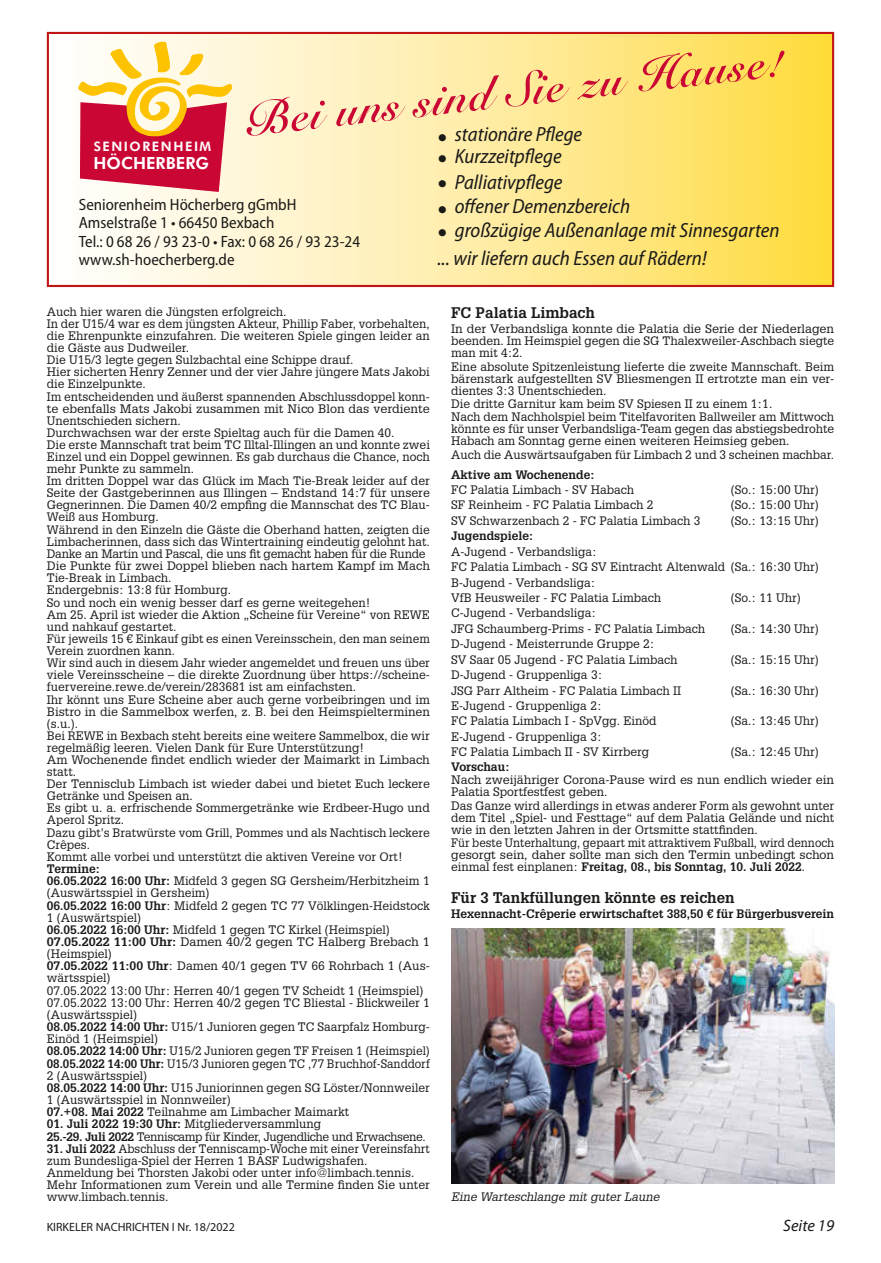
<style>
.page{position:relative;width:881px;height:1263px;background:#fff}
.page>*{position:absolute;margin:0;border:0;box-sizing:border-box;transform-origin:0 0}
.t1{font:700 48.45px "Kmsmdb Roundhand BT";color:#ca0634}
.t2{font:italic semi-condensed 34.95px "Cxcfqp Myriad Pro";color:#1a1a18}
.t3{font:italic semi-condensed 20.55px/23.9px "Cxcfqp Myriad Pro";color:#1a1a18}
.t4{font:800 16.8px "Qywssh Futura BT";color:#fff}
.t5{font:italic 16.5px "Myriad Pro";color:#1a1a18}
.t6{font:semi-condensed 16.35px/18.5px "Rqyssy Myriad Pro";color:#1a1a18}
.t7{font:700 15px "Glypha LT";color:#1a1a18}
.t8{font:800 13.05px "Qywssh Futura BT";letter-spacing:.12em;color:#fff}
.t9{font:12px/12.1px "Glypha LT";color:#1a1a18}
.t10{font:12px/12px "Glypha LT";color:#1a1a18;text-align:justify;scale:1.04 1}
.t11{font:12px/12px "Glypha LT";color:#1a1a18;text-align:justify;scale:.96 1}
.t12{font:12px/12.3px "Glypha LT";letter-spacing:-.03em;color:#1a1a18}
.t13{font:700 12px "Glypha LT";color:#1a1a18}
.t14{font:12px "Myriad Pro";color:#1a1a18}
.t15{font:italic 12px "Glypha LT";color:#1a1a18}
.s1{font-size:34.95px}
.s2{font-weight:700}
</style>
<div class="page">
<img style="left:451px;top:928px;width:382px;height:256px">
<svg style="left:101px;top:35px;width:729px;height:249px;background:#ffeb9a"></svg>
<div style="left:47px;top:32px;width:786px;height:255px;border:2px solid #c11515"></div>
<svg style="left:78px;top:42px;width:154px;height:150px;background:#e78877"></svg>
<h1 class="t1" style="left:253px;top:87px;width:543px;rotate:-6deg">Bei uns sind Sie zu Hause!</h1>
<h3 class="t3" style="left:454px;top:123px;width:129px">stationäre Pflege</h3>
<h2 class="t2" style="left:437px;top:117px;width:11px">•</h2>
<h3 class="t3" style="left:437px;top:145px;width:126px"><span class="s1">•</span> Kurzzeitpflege</h3>
<h3 class="t3" style="left:454px;top:170px;width:177px;text-indent:-17px"><span class="s1">•</span> Palliativpflege<br>offener Demenzbereich</h3>
<p class="t8" style="left:94px;top:139px;width:119px">SENIORENHEIM</p>
<h3 class="t4" style="left:94px;top:153px;width:117px">HÖCHERBERG</h3>
<h3 class="t6" style="left:79px;top:195px;width:283px">Seniorenheim Höcherberg gGmbH<br>Amselstraße 1 • 66450 Bexbach<br>Tel.: 0 68 26 / 93 23-0 • Fax: 0 68 26 / 93 23-24 www.sh-hoecherberg.de</h3>
<h2 class="t2" style="left:437px;top:189px;width:11px">•</h2>
<h3 class="t3" style="left:454px;top:218px;width:326px">großzügige Außenanlage mit Sinnesgarten</h3>
<h2 class="t2" style="left:437px;top:212px;width:11px">•</h2>
<h3 class="t3" style="left:437px;top:247px;width:271px">... wir liefern auch Essen auf Rädern!</h3>
<p class="t9" style="left:47px;top:305px;width:384px">Auch hier waren die Jüngsten erfolgreich.<br>In der U15/4 war es dem jüngsten Akteur, Phillip Faber, vorbehalten, die Ehrenpunkte einzufahren. Die weiteren Spiele gingen leider an die Gäste aus Dudweiler.<br>Die U15/3 legte gegen Sulzbachtal eine Schippe drauf.<br>Hier sicherten Henry Zenner und der vier Jahre jüngere Mats Jakobi die Einzelpunkte.<br>Im entscheidenden und äußerst spannenden Abschlussdoppel konn&shy;te ebenfalls Mats Jakobi zusammen mit Nico Blon das verdiente Unentschieden sichern.<br>Durchwachsen war der erste Spieltag auch für die Damen 40.<br>Die erste Mannschaft trat beim TC Illtal-Illingen an und konnte zwei Einzel und ein Doppel gewinnen. Es gab durchaus die Chance, noch mehr Punkte zu sammeln.<br>Im dritten Doppel war das Glück im Mach Tie-Break leider auf der Seite der Gastgeberinnen aus Illingen – Endstand 14:7 für unsere Gegnerinnen. Die Damen 40/2 empfing die Mannschat des TC Blau-Weiß aus Homburg.<br>Während in den Einzeln die Gäste die Oberhand hatten, zeigten die Limbacherinnen, dass sich das Wintertraining eindeutig gelohnt hat.<br>Danke an Martin und Pascal, die uns fit gemacht haben für die Runde Die Punkte für zwei Doppel blieben nach hartem Kampf im Mach Tie-Break in Limbach.<br>Endergebnis: 13:8 für Homburg.<br>So und noch ein wenig besser darf es gerne weitegehen!<br>Am 25. April ist wieder die Aktion „Scheine für Vereine“ von REWE und nahkauf gestartet.<br>Für jeweils 15 € Einkauf gibt es einen Vereinsschein, den man seinem Verein zuordnen kann.<br>Wir sind auch in diesem Jahr wieder angemeldet und freuen uns über viele Vereinsscheine – die direkte Zuordnung über https://scheine&shy;fuervereine. rewe. de/verein/283681 ist am einfachsten.<br>Ihr könnt uns Eure Scheine aber auch gerne vorbeibringen und im Bistro in die Sammelbox werfen, z. B. bei den Heimspielterminen (s.u.).<br>Bei REWE in Bexbach steht bereits eine weitere Sammelbox, die wir regelmäßig leeren. Vielen Dank für Eure Unterstützung!<br>Am Wochenende findet endlich wieder der Maimarkt in Limbach statt.<br>Der Tennisclub Limbach ist wieder dabei und bietet Euch leckere Getränke und Speisen an.<br>Es gibt u. a. erfrischende Sommergetränke wie Erdbeer-Hugo und Aperol Spritz.<br>Dazu gibt’s Bratwürste vom Grill, Pommes und als Nachtisch leckere Crêpes.<br>Kommt alle vorbei und unterstützt die aktiven Vereine vor Ort!</p>
<p class="t9" style="left:47px;top:863px;width:384px"><span class="s2">Termine:<br>06.05.2022 16:00 Uhr:</span> Midfeld 3 gegen SG Gersheim/Herbitzheim 1 (Auswärtsspiel in Gersheim)<br><span class="s2">06.05.2022 16:00 Uhr</span>: Midfeld 2 gegen TC 77 Völklingen-Heidstock 1 (Auswärtspiel)<br><span class="s2">06.05.2022 16:00 Uhr:</span> Midfeld 1 gegen TC Kirkel (Heimspiel)<br><span class="s2">07.05.2022 11:00 Uhr:</span> Damen 40/2 gegen TC Halberg Brebach 1 (Heimspiel)<br><span class="s2">07.05.2022 11:00 Uhr</span>: Damen 40/1 gegen TV 66 Rohrbach 1 (Aus&shy;wärtsspiel)</p>
<p class="t9" style="left:47px;top:984px;width:378px">07. 05. 2022 13:00 Uhr: Herren 40/1 gegen TV Scheidt 1 (Heimspiel)</p>
<p class="t9" style="left:47px;top:996px;width:384px">07. 05. 2022 13:00 Uhr: Herren 40/2 gegen TC Bliestal - Blickweiler 1 (Auswärtsspiel)<br><span class="s2">08.05.2022 14:00 Uhr:</span> U15/1 Junioren gegen TC Saarpfalz Homburg-Einöd 1 (Heimspiel)<br><span class="s2">08.05.2022 14:00 Uhr:</span> U15/2 Junioren gegen TF Freisen 1 (Heimspiel)<br><span class="s2">08.05.2022 14:00 Uhr:</span> U15/3 Junioren gegen TC ‚77 Bruchhof-Sanddorf 2 (Auswärtsspiel)<br><span class="s2">08.05.2022 14:00 Uhr:</span> U15 Juniorinnen gegen SG Löster/Nonnweiler 1 (Auswärtsspiel in Nonnweiler)<br><span class="s2">07.+08. Mai 2022</span> Teilnahme am Limbacher Maimarkt</p>
<p class="t12" style="left:47px;top:1118px;width:378px"><span class="s2">01. Juli 2022 19:30 Uhr:</span> Mitgliederversammlung<br><span class="s2">25.-29. Juli 2022</span> Tenniscamp für Kinder, Jugendliche und Erwachsene.</p>
<p class="t9" style="left:47px;top:1142px;width:384px"><span class="s2">31. Juli 2022</span> Abschluss der Tenniscamp-Woche mit einer Vereinsfahrt zum Bundesliga-Spiel der Herren 1 BASF Ludwigshafen.<br>Anmeldung bei Thorsten Jakobi oder unter info@limbach. tennis.<br>Mehr Informationen zum Verein und alle Termine finden Sie unter www. limbach. tennis.</p>
<p class="t7" style="left:451px;top:303px;width:145px">FC Palatia Limbach</p>
<p class="t10" style="left:451px;top:323px;width:369px">In der Verbandsliga konnte die Palatia die Serie der Niederlagen beenden. Im Heimspiel gegen die SG Thalexweiler-Aschbach siegte man mit 4:2.</p>
<p class="t9" style="left:451px;top:360px;width:384px;text-align:justify">Eine absolute Spitzenleistung lieferte die zweite Mannschaft. Beim bärenstark aufgestellten SV Bliesmengen II ertrotzte man ein ver&shy;dientes 3:3 Unentschieden.</p>
<p class="t9" style="left:451px;top:397px;width:384px;line-height:13.4px">Die dritte Garnitur kam beim SV Spiesen II zu einem 1:1.<br>Nach dem Nachholspiel beim Titelfavoriten Ballweiler am Mittwoch</p>
<p class="t9" style="left:451px;top:423px;width:384px">könnte es für unser Verbandsliga-Team gegen das abstiegsbedrohte<br>Habach am Sonntag gerne einen weiteren Heimsieg geben.</p>
<p class="t9" style="left:451px;top:448px;width:382px">Auch die Auswärtsaufgaben für Limbach 2 und 3 scheinen machbar.</p>
<p class="t13" style="left:451px;top:467px;width:145px">Aktive am Wochenende:</p>
<p class="t9" style="left:451px;top:483px;width:184px">FC Palatia Limbach - SV Habach</p>
<p class="t9" style="left:730px;top:483px;width:90px">(So. : 15:00 Uhr)</p>
<p class="t9" style="left:451px;top:499px;width:204px">SF Reinheim - FC Palatia Limbach 2</p>
<p class="t9" style="left:730px;top:499px;width:90px">(So. : 15:00 Uhr)</p>
<p class="t9" style="left:451px;top:514px;width:251px">SV Schwarzenbach 2 - FC Palatia Limbach 3</p>
<p class="t9" style="left:730px;top:514px;width:90px">(So. : 13:15 Uhr)</p>
<p class="t13" style="left:451px;top:528px;width:84px">Jugendspiele:</p>
<p class="t9" style="left:451px;top:543px;width:369px;line-height:15.5px">A-Jugend - Verbandsliga:<br>FC Palatia Limbach - SG SV Eintracht Altenwald (Sa. : 16:30 Uhr)<br>B-Jugend - Verbandsliga:<br>VfB Heusweiler - FC Palatia Limbach</p>
<p class="t9" style="left:730px;top:591px;width:72px">(So. : 11 Uhr)</p>
<p class="t9" style="left:451px;top:605px;width:255px;line-height:15.5px">C-Jugend - Verbandsliga:<br>JFG Schaumberg-Prims - FC Palatia Limbach</p>
<p class="t9" style="left:451px;top:636px;width:228px;line-height:15.5px">D-Jugend - Meisterrunde Gruppe 2:<br>SV Saar 05 Jugend - FC Palatia Limbach</p>
<p class="t9" style="left:451px;top:667px;width:231px;line-height:15.5px">D-Jugend - Gruppenliga 3:<br>JSG Parr Altheim - FC Palatia Limbach II</p>
<p class="t9" style="left:451px;top:698px;width:207px;line-height:15.5px">E-Jugend - Gruppenliga 2:<br>FC Palatia Limbach I - SpVgg. Einöd</p>
<p class="t9" style="left:451px;top:729px;width:199px;line-height:15.5px">E-Jugend - Gruppenliga 3:<br>FC Palatia Limbach II - SV Kirrberg</p>
<p class="t9" style="left:730px;top:622px;width:90px">(Sa. : 14:30 Uhr)</p>
<p class="t9" style="left:730px;top:653px;width:90px">(Sa. : 15:15 Uhr)</p>
<p class="t9" style="left:730px;top:684px;width:90px">(Sa. : 16:30 Uhr)</p>
<p class="t9" style="left:730px;top:715px;width:90px">(Sa. : 13:45 Uhr)</p>
<p class="t9" style="left:730px;top:746px;width:90px">(Sa. : 12:45 Uhr)</p>
<p class="t13" style="left:451px;top:759px;width:60px">Vorschau:</p>
<p class="t10" style="left:451px;top:774px;width:369px">Nach zweijähriger Corona-Pause wird es nun endlich wieder ein<br>Palatia Sportfestfest geben.</p>
<p class="t9" style="left:451px;top:799px;width:384px;text-align:justify">Das Ganze wird allerdings in etwas anderer Form als gewohnt unter dem Titel „Spiel- und Festtage“ auf dem Palatia Gelände und nicht wie in den letzten Jahren in der Ortsmitte stattfinden.</p>
<p class="t11" style="left:451px;top:836px;width:400px">Für beste Unterhaltung, gepaart mit attraktivem Fußball, wird dennoch gesorgt sein, daher sollte man sich den Termin unbedingt schon einmal fest einplanen: <span class="s2">Freitag, 08., bis Sonntag, 10. Juli 2022</span>.</p>
<p class="t7" style="left:451px;top:888px;width:285px">Für 3 Tankfüllungen könnte es reichen</p>
<p class="t13" style="left:451px;top:907px;width:384px">Hexennacht-Crêperie erwirtschaftet 388,50 € für Bürgerbusverein</p>
<p class="t15" style="left:451px;top:1190px;width:210px">Eine Warteschlange mit guter Laune</p>
<p class="t14" style="left:47px;top:1220px;width:189px">KIRKELER NACHRICHTEN I Nr. 18/2022</p>
<h3 class="t5" style="left:782px;top:1215px;width:52px">Seite 19</h3>
</div>
